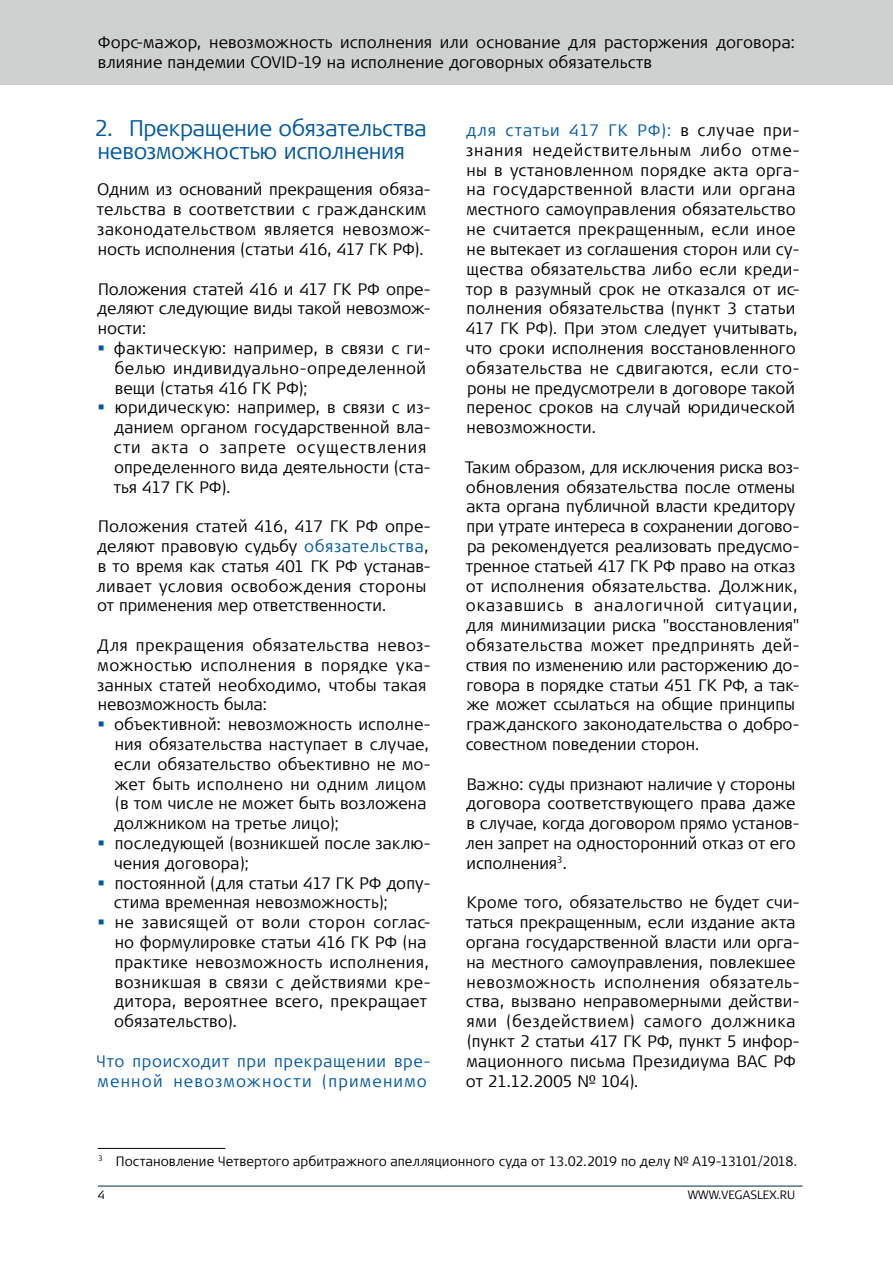
<style>
.page{position:relative;width:893px;height:1263px;background:#fff}
.page>*{position:absolute;margin:0;border:0;box-sizing:border-box;transform-origin:0 0}
.t1{font:300 22.5px/22.5px "Signa Offc Pro";letter-spacing:-.015em;color:#0058a3}
.Text{font:300 16.5px/19.8px "Signa Offc Pro";letter-spacing:.01em;color:#000}
.Text-2{font:300 16.5px/19.8px "Signa Offc Pro";letter-spacing:.05em;color:#0058a3}
.t2{font:300 13.5px "Signa Offc Pro";letter-spacing:.005em;color:#000}
.t3{font:300 12px "Signa Sc Offc Pro";color:#000}
.t4{font:300 12px "Signa Offc Pro";color:#000}
.s1{color:#0058a3}
</style>
<div class="page">
<div style="left:0;top:0;width:893px;height:85px;background:#cfd0d0"></div>
<hr style="left:98px;top:1186px;width:705px;height:1px;background:#002e4d">
<hr style="left:98px;top:1148px;width:127px;height:1px;background:#000">
<p class="Text" style="left:98px;top:32px;width:699px">Форс-мажор, невозможность исполнения или основание для расторжения договора: влияние пандемии COVID-19 на исполнение договорных обязательств</p>
<p class="t1" style="left:94px;top:116px;width:334px">2. Прекращение обязательства невозможностью исполнения</p>
<p class="Text" style="left:97px;top:179px;width:336px">Одним из оснований прекращения обяза&shy;тельства в соответствии с гражданским законодательством является невозмож&shy;ность исполнения (статьи 416, 417 ГК РФ).</p>
<p class="Text" style="left:97px;top:278px;width:335px;text-align:justify">Положения статей 416 и 417 ГК РФ опре&shy;деляют следующие виды такой невозмож&shy;ности:</p>
<p class="Text" style="left:114px;top:337px;width:318px">фактическую: например, в связи с ги&shy;белью индивидуально-определенной вещи (статья 416 ГК РФ);</p>
<p class="Text" style="left:114px;top:397px;width:319px">юридическую: например, в связи с из&shy;данием органом государственной вла&shy;сти акта о запрете осуществления определенного вида деятельности (ста&shy;тья 417 ГК РФ).</p>
<p class="Text" style="left:97px;top:516px;width:336px">Положения статей 416, 417 ГК РФ опре&shy;деляют правовую судьбу <span class="s1">обязательства</span>, в то время как статья 401 ГК РФ устанав&shy;ливает условия освобождения стороны от применения мер ответственности.</p>
<p class="Text" style="left:97px;top:634px;width:335px">Для прекращения обязательства невоз&shy;можностью исполнения в порядке ука&shy;занных статей необходимо, чтобы такая невозможность была:</p>
<p class="Text" style="left:114px;top:714px;width:318px">объективной: невозможность исполне&shy;ния обязательства наступает в случае, если обязательство объективно не мо&shy;жет быть исполнено ни одним лицом (в том числе не может быть возложена должником на третье лицо);</p>
<p class="Text" style="left:114px;top:832px;width:319px">последующей (возникшей после заклю&shy;чения договора);</p>
<p class="Text" style="left:114px;top:872px;width:319px">постоянной (для статьи 417 ГК РФ допу&shy;стима временная невозможность);</p>
<p class="Text" style="left:114px;top:912px;width:318px">не зависящей от воли сторон соглас&shy;но формулировке статьи 416 ГК РФ (на практике невозможность исполнения, возникшая в связи с действиями кре&shy;дитора, вероятнее всего, прекращает обязательство).</p>
<p class="Text-2" style="left:96px;top:1050px;width:336px">Что происходит при прекращении вре&shy;менной невозможности (применимо</p>
<p class="Text" style="left:466px;top:120px;width:336px"><span class="s1">для статьи 417 ГК РФ):</span> в случае при&shy;знания недействительным либо отме&shy;ны в установленном порядке акта орга&shy;на государственной власти или органа местного самоуправления обязательство не считается прекращенным, если иное не вытекает из соглашения сторон или су&shy;щества обязательства либо если креди&shy;тор в разумный срок не отказался от ис&shy;полнения обязательства (пункт 3 статьи 417 ГК РФ). При этом следует учитывать, что сроки исполнения восстановленного обязательства не сдвигаются, если сто&shy;роны не предусмотрели в договоре такой перенос сроков на случай юридической невозможности.</p>
<p class="Text" style="left:465px;top:456px;width:336px">Таким образом, для исключения риска воз&shy;обновления обязательства после отмены акта органа публичной власти кредитору при утрате интереса в сохранении догово&shy;ра рекомендуется реализовать предусмо&shy;тренное статьей 417 ГК РФ право на отказ от исполнения обязательства. Должник, оказавшись в аналогичной ситуации, для минимизации риска "восстановления" обязательства может предпринять дей&shy;ствия по изменению или расторжению до&shy;говора в порядке статьи 451 ГК РФ, а так&shy;же может ссылаться на общие принципы гражданского законодательства о добро&shy;совестном поведении сторон.</p>
<p class="Text" style="left:466px;top:773px;width:336px">Важно: суды признают наличие у стороны договора соответствующего права даже в случае, когда договором прямо установ&shy;лен запрет на односторонний отказ от его исполнения<sup>3</sup>.</p>
<p class="Text" style="left:466px;top:892px;width:336px">Кроме того, обязательство не будет счи&shy;таться прекращенным, если издание акта органа государственной власти или орга&shy;на местного самоуправления, повлекшее невозможность исполнения обязатель&shy;ства, вызвано неправомерными действи&shy;ями (бездействием) самого должника (пункт 2 статьи 417 ГК РФ, пункт 5 инфор&shy;мационного письма Президиума ВАС РФ от 21.12.2005 № 104).</p>
<p class="t2" style="left:98px;top:1152px;width:701px"><sup>3</sup> Постановление Четвертого арбитражного апелляционного суда от 13.02.2019 по делу № А19-13101/2018.</p>
<p class="t4" style="left:98px;top:1187px;width:9px">4</p>
<p class="t3" style="left:688px;top:1187px;width:109px">WWW.VEGASLEX.RU</p>
</div>
